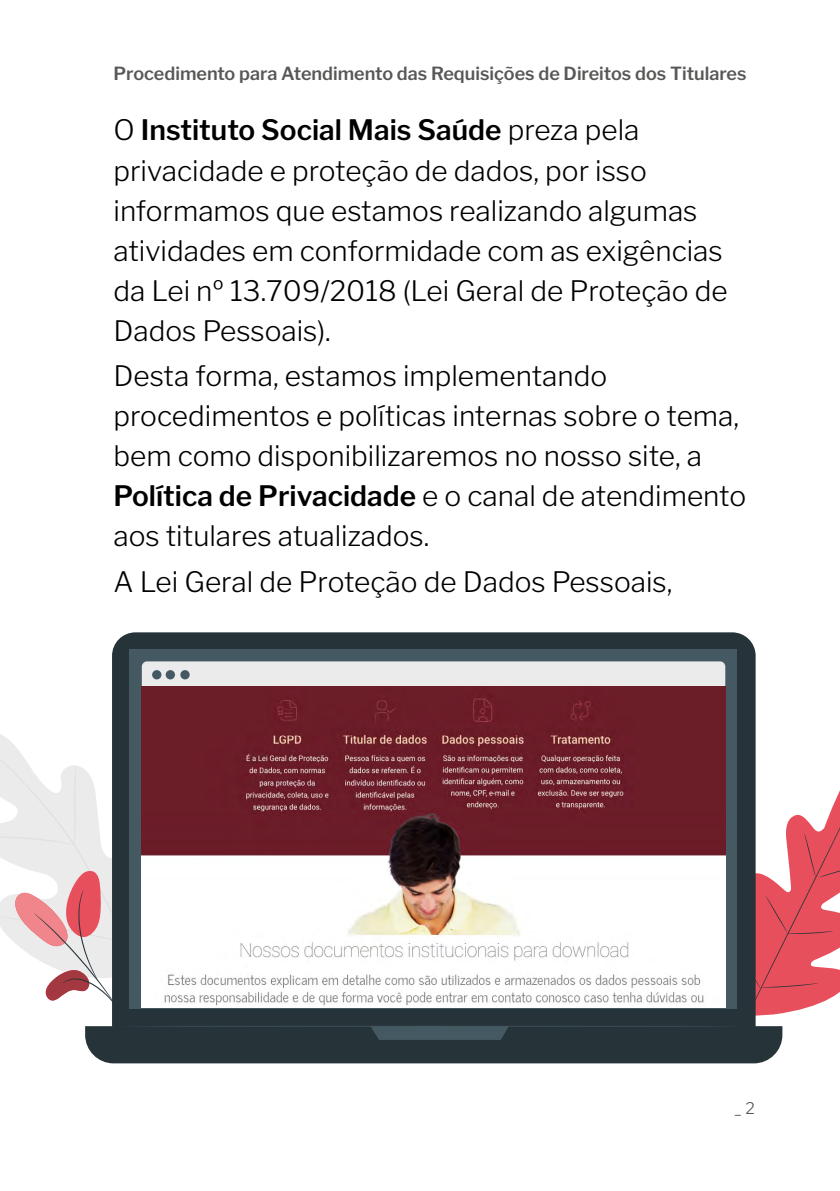
<style>
.page{position:relative;width:840px;height:1191px;background:#fff}
.page>*{position:absolute;margin:0;border:0;box-sizing:border-box;transform-origin:0 0}
.t1{font:300 28px/40px "Libre Franklin";color:#000}
.t2{font:600 18px "Libre Franklin";color:#575756}
.t3{font:300 16px "Libre Franklin";color:#575756}
.s1{font-weight:600}
</style>
<div class="page">
<div style="left:112px;top:632px;width:643px;height:425px;background:#263338;border-radius:23px"></div>
<div style="left:129px;top:649px;width:607px;height:359px;background:#455963"></div>
<div style="left:142px;top:661px;width:582px;height:346px;background:#ebebeb;border-radius:5px"></div>
<div style="left:180px;top:670px;width:9px;height:9px;background:#455963;border-radius:50%"></div>
<div style="left:152px;top:670px;width:9px;height:9px;background:#455963;border-radius:50%"></div>
<div style="left:165px;top:670px;width:10px;height:9px;background:#455963;border-radius:50%"></div>
<svg style="left:0;top:737px;width:839px;height:326px"></svg>
<img style="left:141px;top:686px;width:584px;height:321px">
<p class="t2" style="left:113px;top:59px;width:634px">Procedimento para Atendimento das Requisições de Direitos dos Titulares</p>
<p class="t1" style="left:113px;top:108px;width:615px">O <span class="s1">Instituto Social Mais Saúde</span> preza pela privacidade e proteção de dados, por isso informamos que estamos realizando algumas atividades em conformidade com as exigências da Lei nº 13.709/2018 (Lei Geral de Proteção de Dados Pessoais).</p>
<p class="t1" style="left:113px;top:353px;width:633px">Desta forma, estamos implementando procedimentos e políticas internas sobre o tema, bem como disponibilizaremos no nosso site, a <span class="s1">Política de Privacidade</span> e o canal de atendimento aos titulares atualizados.</p>
<p class="t1" style="left:113px;top:559px;width:560px">A Lei Geral de Proteção de Dados Pessoais,</p>
<p class="t3" style="left:733px;top:1095px;width:23px">_ 2</p>
</div>
